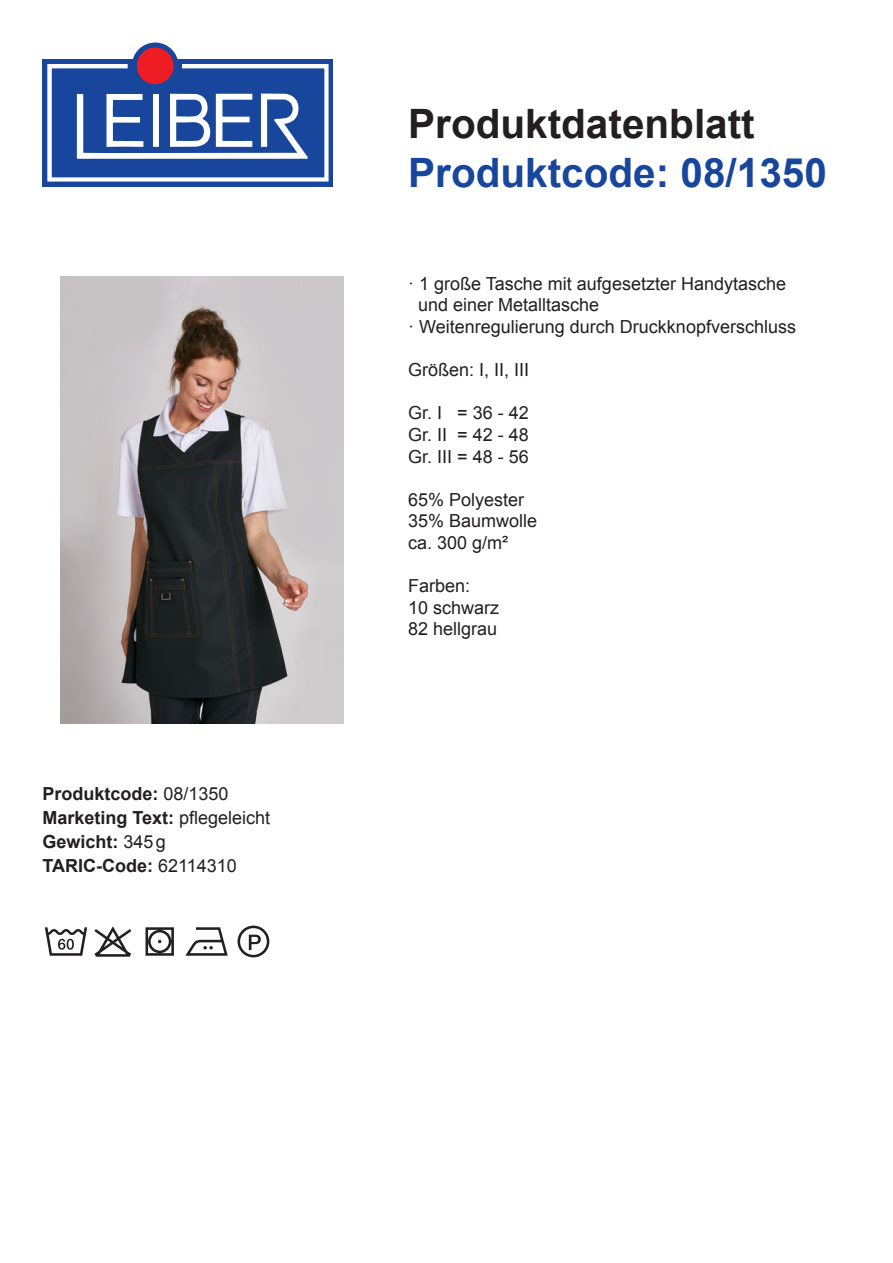
<style>
.page{position:relative;width:893px;height:1263px;background:#fff}
.page>*{position:absolute;margin:0;border:0;box-sizing:border-box;transform-origin:0 0}
.t1{font:700 40.5px "Arial";color:#18469d}
.t2{font:700 40.5px "Arial";color:#231f20}
.t3{font:18px/21.6px "Arial";color:#231f20}
.t4{font:700 18px/24px "Arial";color:#231f20}
.s1{font-weight:400}
</style>
<div class="page">
<div style="left:43px;top:59px;width:290px;height:127px;background:#18469d"></div>
<svg style="left:47px;top:64px;width:282px;height:118px"></svg>
<svg style="left:132px;top:43px;width:47px;height:46px"></svg>
<div style="left:138px;top:48px;width:35px;height:36px;background:#ee1d23;border-radius:50%"></div>
<div style="left:137px;top:48px;width:37px;height:36px;border:1px solid #ee1d23;border-radius:50%"></div>
<img style="left:60px;top:277px;width:284px;height:446px">
<svg style="left:45px;top:927px;width:42px;height:29px"></svg>
<svg style="left:94px;top:926px;width:37px;height:31px"></svg>
<svg style="left:146px;top:927px;width:28px;height:29px"></svg>
<svg style="left:185px;top:927px;width:43px;height:29px"></svg>
<svg style="left:238px;top:925px;width:31px;height:32px"></svg>
<p class="t4" style="left:43px;top:782px;width:229px">Produktcode: <span class="s1">08/1350<br></span>Marketing Text: <span class="s1">pflegeleicht<br></span>Gewicht: <span class="s1">345g<br></span>TARIC-Code: <span class="s1">62114310</span></p>
<h1 class="t2" style="left:408px;top:97px;width:348px">Produktdatenblatt</h1>
<h1 class="t1" style="left:408px;top:146px;width:420px">Produktcode: 08/1350</h1>
<p class="t3" style="left:408px;top:273px;width:379px">· 1 große Tasche mit aufgesetzter Handytasche</p>
<p class="t3" style="left:418px;top:294px;width:183px">und einer Metalltasche</p>
<p class="t3" style="left:408px;top:316px;width:389px">· Weitenregulierung durch Druckknopfverschluss</p>
<p class="t3" style="left:408px;top:359px;width:123px">Größen: I, II, III</p>
<p class="t3" style="left:408px;top:402px;width:122px;text-align:justify">Gr. I = 36 - 42<br>Gr. II = 42 - 48<br>Gr. III = 48 - 56</p>
<p class="t3" style="left:408px;top:489px;width:131px">65% Polyester<br>35% Baumwolle ca. 300 g/m²</p>
<p class="t3" style="left:408px;top:575px;width:93px">Farben:<br>10 schwarz<br>82 hellgrau</p>
</div>
